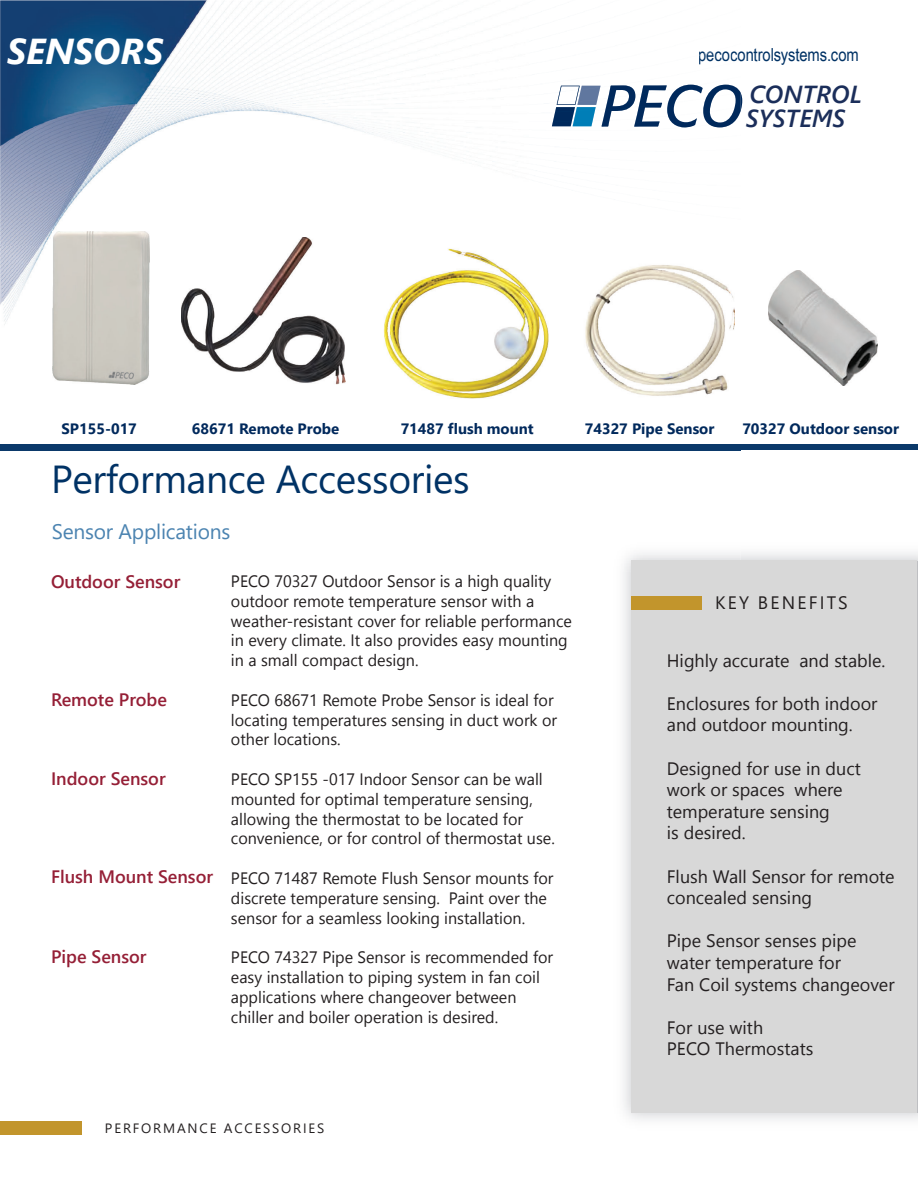
<style>
.page{position:relative;width:918px;height:1188px;background:#fff}
.page>*{position:absolute;margin:0;border:0;box-sizing:border-box;transform-origin:0 0}
.t1{font:39px "Segoe UI";letter-spacing:-.01em;color:#003265}
.t2{font:italic 700 36px "Segoe UI";color:#fff}
.t3{font:italic 600 24.6px/24.2px "Segoe UI";color:#1b2e5a}
.t4{font:21px "Segoe UI";letter-spacing:-.01em;color:#4c84b1}
.t5{font:18px "Segoe UI Emoji";color:#231f20}
.t6{font:600 18px "Segoe UI";color:#951f36}
.t7{font:18px "Arial Narrow";letter-spacing:-.005em;color:#003265}
.t8{font:18px "Segoe UI";letter-spacing:.125em;color:#231f20}
.t9{font:16.5px "Segoe UI Emoji";color:#231f20}
.t10{font:700 15px "Segoe UI";color:#00295c}
.t11{font:13.5px "Segoe UI";letter-spacing:.135em;color:#231f20}
</style>
<div class="page">
<div style="left:0;top:1121px;width:82px;height:14px;background:#c2952c"></div>
<div style="left:0;top:445px;width:918px;height:5px;background:#0b396a"></div>
<img style="left:768px;top:270px;width:110px;height:116px">
<img style="left:0;top:450px;width:741px;height:1px">
<img style="left:0;top:0;width:425px;height:247px">
<img style="left:0;top:247px;width:53px;height:198px">
<img style="left:106px;top:247px;width:105px;height:198px">
<img style="left:318px;top:379px;width:105px;height:66px">
<img style="left:530px;top:444px;width:52px;height:1px">
<img style="left:689px;top:444px;width:52px;height:1px">
<img style="left:52px;top:346px;width:54px;height:99px">
<img style="left:211px;top:444px;width:107px;height:1px">
<img style="left:423px;top:444px;width:107px;height:1px">
<img style="left:582px;top:444px;width:107px;height:1px">
<img style="left:602px;top:85px;width:32px;height:42px">
<img style="left:634px;top:85px;width:107px;height:42px">
<img style="left:580px;top:86px;width:21px;height:19px">
<img style="left:552px;top:107px;width:21px;height:19px">
<img style="left:573px;top:107px;width:23px;height:19px">
<img style="left:557px;top:86px;width:23px;height:19px">
<img style="left:181px;top:237px;width:164px;height:148px">
<img style="left:382px;top:246px;width:167px;height:154px">
<img style="left:53px;top:231px;width:96px;height:153px">
<img style="left:7px;top:35px;width:156px;height:26px">
<img style="left:62px;top:422px;width:361px;height:12px">
<img style="left:585px;top:265px;width:150px;height:131px">
<div style="left:631px;top:561px;width:286px;height:552px;background:#d8d8d8"></div>
<div style="left:631px;top:597px;width:71px;height:13px;background:#c2952c"></div>
<h2 class="t2" style="left:7px;top:25px;width:158px">SENSORS</h2>
<p class="t7" style="left:698px;top:44px;width:162px">pecocontrolsystems.com</p>
<h3 class="t3" style="left:746px;top:80px;width:117px">CONTROL<br>SYSTEMS</h3>
<p class="t10" style="left:62px;top:417px;width:77px">SP155-017</p>
<p class="t10" style="left:192px;top:417px;width:149px">68671 Remote Probe</p>
<p class="t10" style="left:401px;top:417px;width:135px">71487 flush mount</p>
<p class="t10" style="left:585px;top:417px;width:131px">74327 Pipe Sensor</p>
<h1 class="t1" style="left:51px;top:451px;width:420px">Performance Accessories</h1>
<p class="t4" style="left:52px;top:516px;width:180px">Sensor Applications</p>
<p class="t6" style="left:51px;top:569px;width:131px">Outdoor Sensor</p>
<p class="t9" style="left:292px;top:575px;width:87px">✓ ◆▼ □□</p>
<p class="t9" style="left:404px;top:575px;width:48px">■▲□ ▲</p>
<p class="t9" style="left:504px;top:575px;width:42px">❑◆ ●▼</p>
<p class="t10" style="left:742px;top:417px;width:158px">70327 Outdoor sensor</p>
<p class="t6" style="left:51px;top:686px;width:118px">Remote Probe</p>
<p class="t6" style="left:51px;top:766px;width:116px">Indoor Sensor</p>
<p class="t6" style="left:51px;top:863px;width:164px">Flush Mount Sensor</p>
<p class="t6" style="left:51px;top:944px;width:97px">Pipe Sensor</p>
<p class="t9" style="left:231px;top:595px;width:54px">□◆▼ □□</p>
<p class="t9" style="left:321px;top:595px;width:35px">□▼ ▼</p>
<p class="t9" style="left:408px;top:595px;width:75px">▼◆ ▲ ■▲□</p>
<p class="t9" style="left:307px;top:615px;width:76px">▲ ▲▼ ■▼ □❖</p>
<p class="t9" style="left:464px;top:615px;width:5px">●</p>
<p class="t9" style="left:299px;top:634px;width:132px">● ▼ ▼ ●▲□ □❖</p>
<p class="t9" style="left:512px;top:634px;width:48px">□◆■▼ ■</p>
<p class="t9" style="left:290px;top:654px;width:31px">●● □</p>
<p class="t9" style="left:358px;top:654px;width:59px">▼ ▲ ■</p>
<p class="t9" style="left:396px;top:694px;width:96px">□ ■▲□ ▲</p>
<p class="t9" style="left:231px;top:714px;width:68px">●□ ▼■ ▼</p>
<p class="t9" style="left:352px;top:714px;width:201px">▼◆ ▲ ▲ ■▲■ ■ ◆▼ □ □</p>
<p class="t9" style="left:273px;top:733px;width:65px">●□ ▼ □■▲</p>
<p class="t9" style="left:364px;top:773px;width:39px">■ □□</p>
<p class="t9" style="left:428px;top:773px;width:27px">■▲□</p>
<p class="t9" style="left:479px;top:773px;width:11px">■</p>
<p class="t9" style="left:245px;top:793px;width:35px">□◆■▼</p>
<p class="t9" style="left:305px;top:793px;width:45px">□ □ ▼</p>
<p class="t9" style="left:443px;top:793px;width:79px">▼◆ ▲ ■▲■</p>
<p class="t9" style="left:239px;top:813px;width:63px">●●□ ■ ▼</p>
<p class="t9" style="left:322px;top:813px;width:99px">▼ □▲▼ ▼ ▼□</p>
<p class="t9" style="left:446px;top:813px;width:36px">●□ ▼</p>
<p class="t9" style="left:238px;top:832px;width:67px">□■❖ ■ ■</p>
<p class="t9" style="left:327px;top:832px;width:124px">□ □ □■▼ □● □ ▼</p>
<p class="t9" style="left:487px;top:832px;width:57px">□▲▼ ▼ ◆▲</p>
<p class="t9" style="left:354px;top:872px;width:57px">□▼ ●◆▲</p>
<p class="t9" style="left:440px;top:872px;width:27px">■▲□</p>
<p class="t9" style="left:489px;top:872px;width:60px">□◆■▼▲ □</p>
<p class="t9" style="left:244px;top:892px;width:53px">▲ ▼ ▼</p>
<p class="t9" style="left:350px;top:892px;width:79px">▼◆ ▲ ■▲■</p>
<p class="t9" style="left:470px;top:892px;width:61px">■▼ □❖ ▼</p>
<p class="t9" style="left:231px;top:912px;width:67px">▲ ■▲□ □</p>
<p class="t9" style="left:319px;top:912px;width:204px">▲ ● ▲▲ ●□□ ■ ■▲▼ ●● ▼ □■</p>
<p class="t9" style="left:375px;top:951px;width:48px">■▲□ ▲</p>
<p class="t9" style="left:248px;top:971px;width:117px">▲ ■▲▼ ●● ▼ □■ ▼□</p>
<p class="t9" style="left:394px;top:971px;width:51px">■ ▲ ▲▼</p>
<p class="t9" style="left:475px;top:971px;width:67px">■ ■ □●</p>
<p class="t9" style="left:258px;top:991px;width:60px">● ▼□■▲</p>
<p class="t9" style="left:393px;top:991px;width:46px">■ □❖</p>
<p class="t9" style="left:286px;top:1011px;width:79px">■ □● □</p>
<p class="t9" style="left:395px;top:1011px;width:45px">▼□■ ▲</p>
<p class="t11" style="left:105px;top:1118px;width:221px">PERFORMANCE ACCESSORIES</p>
<p class="t8" style="left:715px;top:590px;width:134px">KEY BENEFITS</p>
<p class="t5" style="left:809px;top:654px;width:65px">■ ▲▼ ●</p>
<p class="t5" style="left:676px;top:697px;width:197px">■ ●□▲◆ ▲ □ □▼ ■ □□</p>
<p class="t5" style="left:676px;top:718px;width:86px">■ □◆▼ □□</p>
<p class="t5" style="left:787px;top:718px;width:53px">□◆■▼ ■</p>
<p class="t5" style="left:752px;top:762px;width:110px">□ ◆▲ ■ ◆ ▼</p>
<p class="t5" style="left:680px;top:783px;width:62px">□ □ ▲</p>
<p class="t5" style="left:733px;top:805px;width:88px">▼◆ ▲ ■▲■</p>
<p class="t5" style="left:676px;top:870px;width:24px">●◆▲</p>
<p class="t5" style="left:771px;top:870px;width:57px">■▲□ □</p>
<p class="t5" style="left:723px;top:891px;width:80px">● ▲ ■▲■</p>
<p class="t5" style="left:725px;top:934px;width:93px">■▲□ ▲ ■▲ ▲</p>
<p class="t5" style="left:684px;top:978px;width:82px">■ □● ▲ ▲▼</p>
<p class="t5" style="left:789px;top:978px;width:91px">▲ ■ □❖</p>
<p class="t5" style="left:676px;top:1021px;width:41px">□ ◆▲</p>
<p class="t5" style="left:766px;top:1042px;width:49px">□▲▼ ▼▲</p>
</div>
